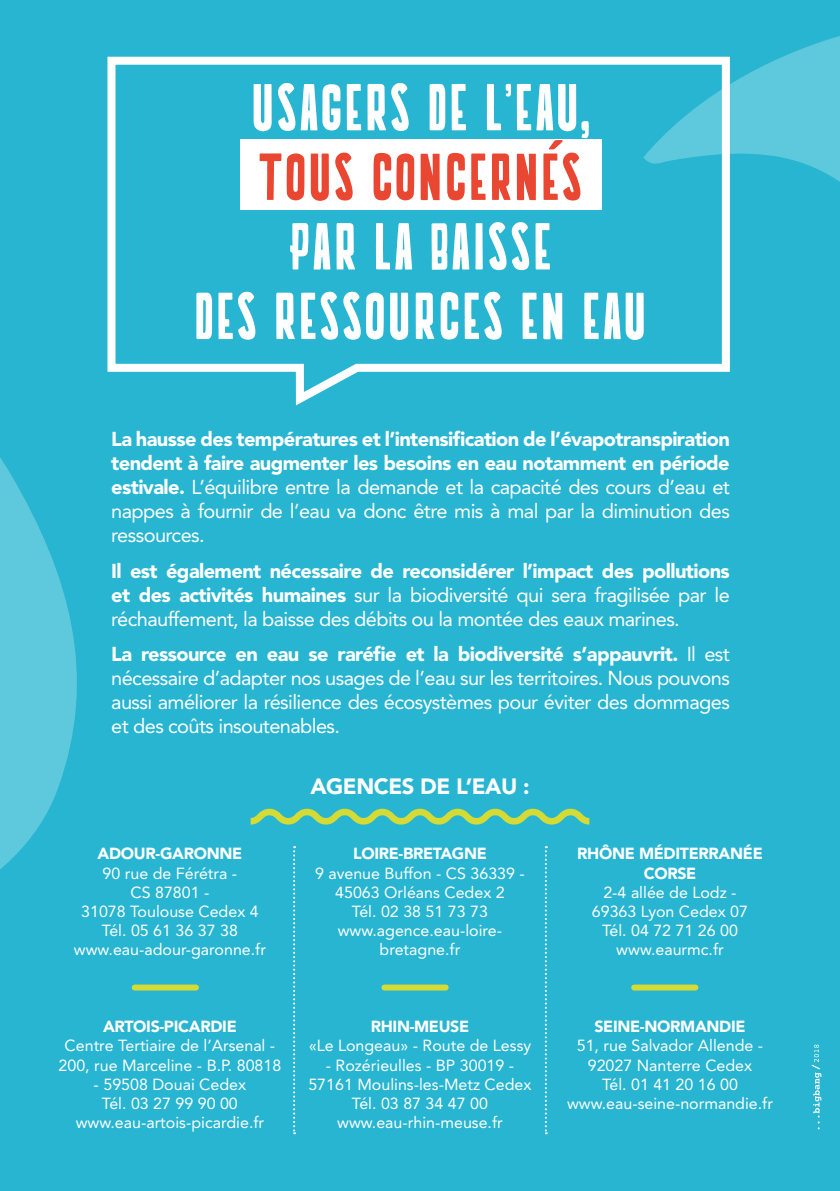
<style>
.page{position:relative;width:840px;height:1191px;background:#fff}
.page>*{position:absolute;margin:0;border:0;box-sizing:border-box;transform-origin:0 0}
.t1{font:58px/69.6px "Cookit";letter-spacing:.05em;color:#fff;text-align:center}
.t2{font:58px "Cookit";letter-spacing:.05em;color:#e94731}
.t3{font:900 22px "Avenir LT Std";letter-spacing:-.02em;color:#fff}
.t4{font:20px/24px "Avenir LT Std";letter-spacing:-.03em;color:#fff;text-align:justify}
.t5{font:900 20px/24px "Avenir LT Std";letter-spacing:-.03em;color:#fff;text-align:justify}
.t6{font:16px/19.2px "Avenir LT Std";color:#fff;text-align:center}
.t7{font:900 16px/19.2px "Avenir LT Std";letter-spacing:-.02em;color:#fff;text-align:center}
.s1{font-weight:400}
.s2{font-weight:900}
</style>
<div class="page">
<div style="left:0;top:0;width:839px;height:1191px;background:#27b5d1"></div>
<svg style="left:0;top:262px;width:99px;height:691px;background:#38bad4"></svg>
<svg style="left:643px;top:0;width:196px;height:507px;background:#30b8d2"></svg>
<svg style="left:103px;top:53px;width:630px;height:359px;background:#38bbd4"></svg>
<div style="left:240px;top:139px;width:361px;height:71px;background:#fff"></div>
<svg style="left:811px;top:1044px;width:10px;height:85px"></svg>
<svg style="left:250px;top:808px;width:339px;height:16px;background:#77c688"></svg>
<svg style="left:293px;top:846px;width:2px;height:288px"></svg>
<svg style="left:544px;top:846px;width:2px;height:288px"></svg>
<div style="left:135px;top:984px;width:61px;height:6px;background:#d4da36"></div>
<div style="left:384px;top:984px;width:61px;height:6px;background:#d4da36"></div>
<div style="left:633px;top:984px;width:62px;height:6px;background:#d4da36"></div>
<h1 class="t1" style="left:251px;top:71px;width:339px">USAGERS DE L’EAU,</h1>
<h1 class="t2" style="left:258px;top:140px;width:324px">TOUS CONCERNÉS</h1>
<h1 class="t1" style="left:194px;top:210px;width:453px">PAR LA BAISSE<br>DES RESSOURCES EN EAU</h1>
<p class="t5" style="left:111px;top:427px;width:620px">La hausse des températures et l’intensification de l’évapotranspiration tendent à faire augmenter les besoins en eau notamment en période estivale. <span class="s1">L’équilibre entre la demande et la capacité des cours d’eau et nappes à fournir de l’eau va donc être mis à mal par la diminution des ressources.</span></p>
<p class="t4" style="left:111px;top:559px;width:619px"><span class="s2">Il est également nécessaire de reconsidérer l’impact des pollutions et des activités humaines</span> sur la biodiversité qui sera fragilisée par le réchauffement, la baisse des débits ou la montée des eaux marines.</p>
<p class="t4" style="left:111px;top:642px;width:619px"><span class="s2">La ressource en eau se raréfie et la biodiversité s’appauvrit.</span> Il est nécessaire d’adapter nos usages de l’eau sur les territoires. Nous pouvons aussi améliorer la résilience des écosystèmes pour éviter des dommages et des coûts insoutenables.</p>
<p class="t7" style="left:97px;top:844px;width:146px">ADOUR-GARONNE</p>
<p class="t6" style="left:74px;top:863px;width:193px">90 rue de Férétra -<br>CS 87801 -<br>31078 Toulouse Cedex 4<br>Tél. 05 61 36 37 38 www.eau-adour-garonne.fr</p>
<p class="t7" style="left:103px;top:1017px;width:135px">ARTOIS-PICARDIE</p>
<p class="t6" style="left:59px;top:1036px;width:224px">Centre Tertiaire de l’Arsenal -<br>200, rue Marceline - B.P. 80818</p>
<p class="t6" style="left:76px;top:1074px;width:190px">- 59508 Douai Cedex<br>Tél. 03 27 99 90 00 www.eau-artois-picardie.fr</p>
<h2 class="t3" style="left:310px;top:772px;width:221px">AGENCES DE L’EAU :</h2>
<p class="t7" style="left:353px;top:844px;width:135px">LOIRE-BRETAGNE</p>
<p class="t6" style="left:315px;top:863px;width:211px">9 avenue Buffon - CS 36339 -<br>45063 Orléans Cedex 2<br>Tél. 02 38 51 73 73 www.agence.eau-loire&shy;bretagne.fr</p>
<p class="t7" style="left:370px;top:1017px;width:100px">RHIN-MEUSE</p>
<p class="t6" style="left:308px;top:1036px;width:224px">«Le Longeau» - Route de Lessy</p>
<p class="t6" style="left:308px;top:1055px;width:224px">- Rozérieulles - BP 30019 -<br>57161 Moulins-les-Metz Cedex<br>Tél. 03 87 34 47 00 www.eau-rhin-meuse.fr</p>
<p class="t7" style="left:577px;top:844px;width:187px">RHÔNE MÉDITERRANÉE<br>CORSE</p>
<p class="t6" style="left:591px;top:882px;width:157px">2-4 allée de Lodz -<br>69363 Lyon Cedex 07<br>Tél. 04 72 71 26 00 www.eaurmc.fr</p>
<p class="t7" style="left:594px;top:1017px;width:153px">SEINE-NORMANDIE</p>
<p class="t6" style="left:566px;top:1036px;width:207px">51, rue Salvador Allende -<br>92027 Nanterre Cedex<br>Tél. 01 41 20 16 00 www.eau-seine-normandie.fr</p>
</div>
